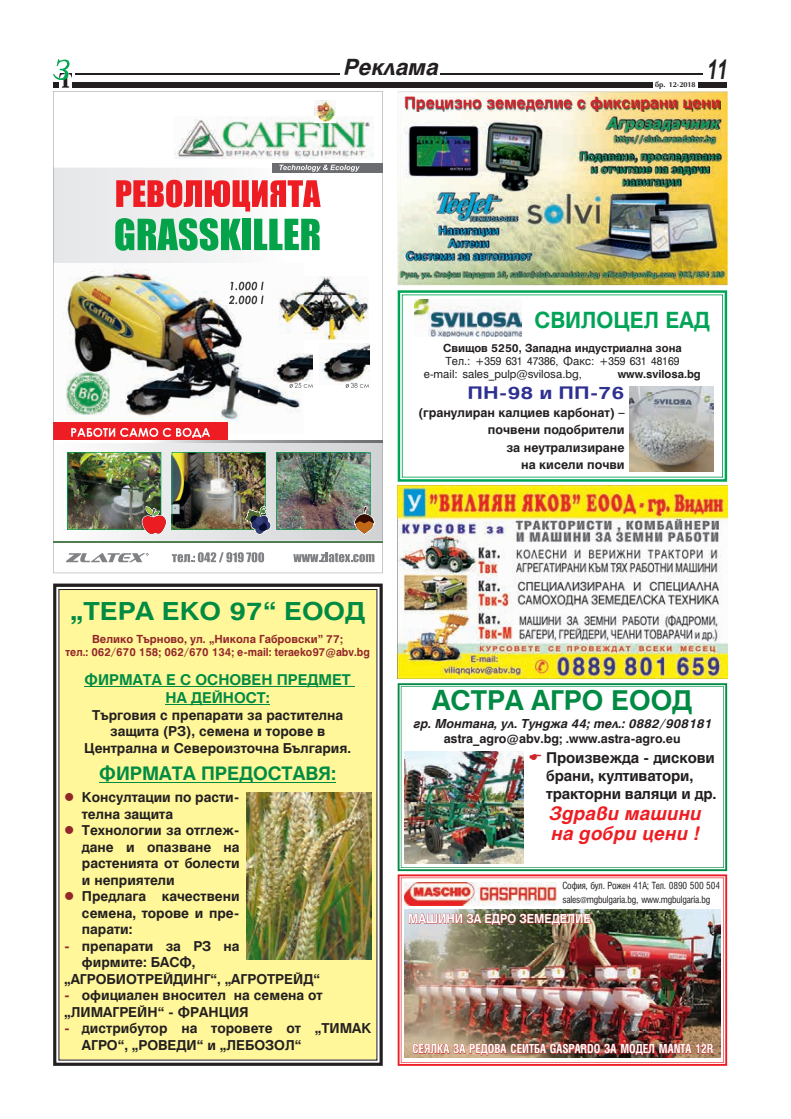
<style>
.page{position:relative;width:791px;height:1119px;background:#fff}
.page>*{position:absolute;margin:0;border:0;box-sizing:border-box;transform-origin:0 0}
.t1{font:700 27.5px "Hebar CYR";color:#008a43}
.t2{font:italic 700 27.25px "Arial";color:#231f20;scale:.66 1}
.t3{font:700 25px "Hebar CYR";color:#008b43;scale:1.1 1}
.t4{font:700 22.5px "Hebar CYR";color:#00a457;scale:.96 1}
.t5{font:italic 700 22.5px "Hebar CYR";color:#231f20}
.t6{font:italic 700 18.75px/20px "Hebar CYR";letter-spacing:.01em;color:#ee1d23}
.t7{font:700 18.75px "Hebar CYR";color:#008b43}
.t8{font:700 17.5px "Hebar CYR";color:#2e3092;scale:1.2 1}
.t9{font:700 15.75px "Hebar CYR";color:#d1232a}
.t10{font:700 15px/18px "Hebar CYR";letter-spacing:-.01em;color:#231f20}
.t11{font:700 15px/18px "Hebar CYR";color:#008b43;text-align:center}
.t12{font:700 13.75px/16.5px "Hebar CYR";color:#231f20}
.t13{font:700 12.5px/17.5px "Hebar CYR";color:#231f20;text-align:right}
.t14{font:700 12.5px "Hebar Condensed CYR";color:#fff;scale:.9 1}
.t15{font:italic 700 12.5px "Hebar CYR";color:#231f20}
.t16{font:700 12.5px "Hebar CYR";color:#fff;scale:.9 1}
.t17{font:700 11.25px/13.5px "Hebar CYR";color:#922629;text-align:center}
.t18{font:11.25px/13.1px "Hebar CYR";color:#231f20}
.t19{font:700 11.25px "Hebar CYR";color:#231f20}
.t20{font:10px/13.1px "Hebar Condensed CYR";letter-spacing:-.02em;color:#231f20;scale:.95 1}
.t21{font:700 7.5px "Opal CYR";color:#231f20}
.s1{color:#922629}
</style>
<div class="page">
<div style="left:53px;top:82px;width:673px;height:5px;background:#231f20"></div>
<hr style="left:75px;top:74px;width:627px;height:1px;background:#231f20">
<img style="left:59px;top:73px;width:13px;height:15px">
<img style="left:53px;top:60px;width:16px;height:19px">
<div style="left:652px;top:79px;width:45px;height:9px;background:#fff"></div>
<div style="left:340px;top:57px;width:99px;height:20px;background:#fff"></div>
<svg style="left:397px;top:290px;width:329px;height:192px"></svg>
<svg style="left:401px;top:294px;width:321px;height:183px"></svg>
<img style="left:629px;top:386px;width:84px;height:85px">
<svg style="left:397px;top:874px;width:329px;height:191px"></svg>
<svg style="left:400px;top:877px;width:323px;height:185px"></svg>
<img style="left:404px;top:909px;width:315px;height:149px">
<img style="left:404px;top:882px;width:152px;height:23px">
<img style="left:408px;top:913px;width:182px;height:12px">
<img style="left:412px;top:1043px;width:301px;height:12px">
<img style="left:397px;top:485px;width:329px;height:193px">
<svg style="left:53px;top:584px;width:329px;height:481px"></svg>
<svg style="left:58px;top:589px;width:319px;height:471px;fill:#fff79a"></svg>
<hr style="left:85px;top:686px;width:270px;height:1px;background:#008b43">
<hr style="left:165px;top:704px;width:105px;height:1px;background:#008b43">
<hr style="left:99px;top:781px;width:237px;height:1px;background:#008b43">
<svg style="left:397px;top:683px;width:329px;height:188px"></svg>
<svg style="left:400px;top:686px;width:323px;height:182px"></svg>
<img style="left:404px;top:751px;width:119px;height:112px">
<img style="left:53px;top:91px;width:329px;height:482px">
<img style="left:397px;top:91px;width:330px;height:194px">
<img style="left:406px;top:97px;width:313px;height:15px">
<svg style="left:529px;top:753px;width:28px;height:11px"></svg>
<h3 class="t5" style="left:342px;top:54px;width:96px">Реклама</h3>
<p class="t21" style="left:654px;top:80px;width:42px">бр. 12-2018</p>
<h2 class="t2" style="left:706px;top:52px;width:32px">11</h2>
<p class="t9" style="left:404px;top:93px;width:317px">Прецизно земеделие с фиксирани цени</p>
<h3 class="t4" style="left:534px;top:306px;width:184px">СВИЛОЦЕЛ ЕАД</h3>
<p class="t19" style="left:443px;top:341px;width:240px">Свищов 5250, Западна индустриална зона</p>
<p class="t18" style="left:424px;top:355px;width:257px;text-indent:22px">Тел.: +359 631 47386, Факс: +359 631 48169 e-mail: sales_pulp@svilosa.bg,</p>
<p class="t19" style="left:617px;top:368px;width:84px">www.svilosa.bg</p>
<p class="t8" style="left:467px;top:383px;width:132px">ПН-98 и ПП-76</p>
<p class="t13" style="left:418px;top:404px;width:207px">(гранулиран калциев карбонат) – почвени подобрители<br>за неутрализиране<br>на кисели почви</p>
<h3 class="t3" style="left:70px;top:596px;width:269px">„ТЕРА ЕКО 97“ ЕООД</h3>
<p class="t17" style="left:66px;top:632px;width:305px">Велико Търново, ул. „Никола Габровски” 77;<br>тел.: 062/670 158; 062/670 134; e-mail: teraeko97@abv.bg</p>
<p class="t11" style="left:85px;top:671px;width:267px">ФИРМАТА Е С ОСНОВЕН ПРЕДМЕТ<br>НА ДЕЙНОСТ:</p>
<p class="t12" style="left:84px;top:706px;width:268px;text-align:center">Търговия с препарати за растителна защита (РЗ), семена и торове в<br>Централна и Североизточна България.</p>
<h3 class="t7" style="left:99px;top:762px;width:238px">ФИРМАТА ПРЕДОСТАВЯ:</h3>
<p class="t12" style="left:82px;top:789px;width:159px;text-indent:-18px"><span class="s1">●</span> Kонсултации по расти&shy;телна защита</p>
<p class="t12" style="left:82px;top:822px;width:159px;text-align:justify;text-indent:-18px"><span class="s1">●</span> Tехнологии за отглеж&shy;дане и опазване на растенията от болести и неприятели</p>
<p class="t12" style="left:82px;top:888px;width:159px;text-align:justify;text-indent:-18px"><span class="s1">●</span> Предлага качествени семена, торове и пре&shy;парати:</p>
<p class="t12" style="left:64px;top:937px;width:177px"><span class="s1">-</span> препарати за РЗ на</p>
<p class="t12" style="left:82px;top:954px;width:115px">фирмите: БАСФ,</p>
<p class="t12" style="left:64px;top:970px;width:257px">„АГРОБИОТРЕЙДИНГ“, „АГРОТРЕЙД“</p>
<p class="t12" style="left:64px;top:987px;width:260px"><span class="s1">-</span> официален вносител на семена от „ЛИМАГРЕЙН“ - ФРАНЦИЯ</p>
<p class="t12" style="left:82px;top:1020px;width:291px;text-indent:-18px"><span class="s1">-</span> дистрибутор на торовете от „ТИМАК<br>АГРО“, „РОВЕДИ“ и „ЛЕБОЗОЛ“</p>
<h1 class="t1" style="left:432px;top:684px;width:261px">АСТРА АГРО ЕООД</h1>
<p class="t15" style="left:412px;top:716px;width:300px">гр. Монтана, ул. Тунджа 44; тел.: 0882/908181</p>
<p class="t13" style="left:443px;top:730px;width:238px">astra_agro@abv.bg; .www.astra-agro.eu</p>
<p class="t10" style="left:546px;top:748px;width:172px">Произвежда - дискови брани, култиватори, тракторни валяци и др.</p>
<h3 class="t6" style="left:548px;top:803px;width:153px">Здрави машини на добри цени !</h3>
<p class="t20" style="left:562px;top:879px;width:167px">София, бул. Рожен 41А; Тел. 0890 500 504 sales@mgbulgaria.bg, www.mgbulgaria.bg</p>
<p class="t16" style="left:408px;top:911px;width:204px">МАШИНИ ЗА ЕДРО ЗЕМЕДЕЛИЕ</p>
<p class="t14" style="left:412px;top:1041px;width:335px">СЕЯЛКА ЗА РЕДОВА СЕИТБА GASPARDO ЗА МОДЕЛ MANTA 12R</p>
</div>
